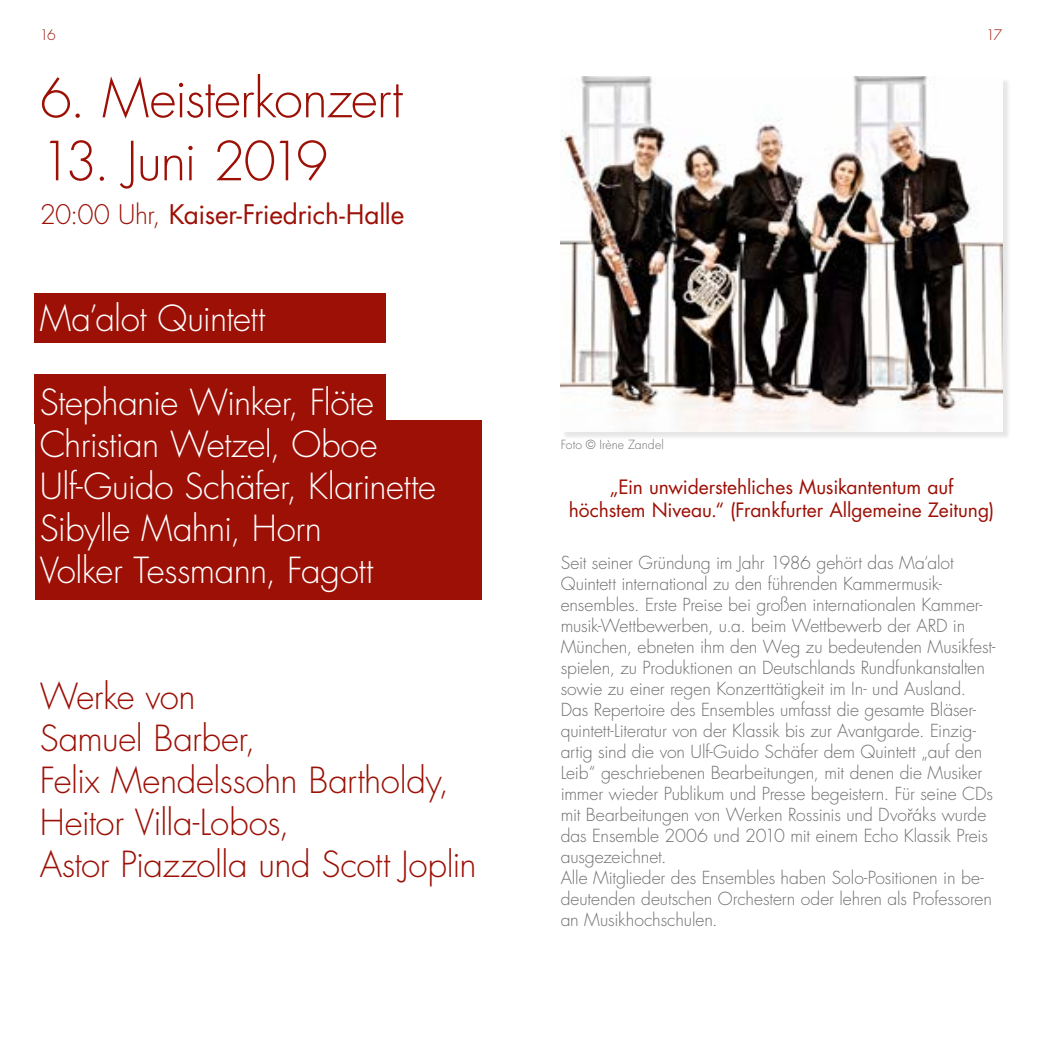
<style>
.page{position:relative;width:1042px;height:1042px;background:#fff}
.page>*{position:absolute;margin:0;border:0;box-sizing:border-box;transform-origin:0 0}
.t1{font:300 52.5px "Futura";letter-spacing:-.025em;color:#9c1006}
.t2{font:300 35px/42px "Futura";letter-spacing:-.015em;color:#fff}
.t3{font:300 35px/42px "Futura";letter-spacing:-.015em;color:#9c1006}
.t4{font:26.25px "Futura";letter-spacing:-.015em;color:#9c1006}
.t5{font:19.25px/23.1px "Futura";letter-spacing:-.005em;color:#9c1006;text-align:center}
.t6{font:300 17.5px/21px "Futura";letter-spacing:-.005em;color:#706f6f}
.t7{font:300 14px "Futura";color:#9c1006}
.t8{font:300 12.25px "Futura";letter-spacing:.01em;color:#706f6f}
.s1{font-weight:300}
.s2{font-family:"Avenir Next W1 G"}
</style>
<div class="page">
<div style="left:562px;top:79px;width:448px;height:360px;background:#000;opacity:.1"></div>
<img style="left:561px;top:77px;width:441px;height:354px">
<div style="left:35px;top:293px;width:351px;height:49px;background:#9c1006"></div>
<div style="left:35px;top:375px;width:351px;height:49px;background:#9c1006"></div>
<div style="left:35px;top:420px;width:446px;height:180px;background:#9c1006"></div>
<p class="t7" style="left:40px;top:26px;width:18px">16</p>
<p class="t7" style="left:986px;top:26px;width:18px">17</p>
<h1 class="t1" style="left:40px;top:64px;width:365px">6. Meisterkonzert</h1>
<h1 class="t1" style="left:40px;top:127px;width:290px">13. Juni 2019</h1>
<h3 class="t4" style="left:40px;top:196px;width:366px"><span class="s1">20:00 Uhr,</span> Kaiser-Friedrich-Halle</h3>
<h2 class="t2" style="left:40px;top:297px;width:227px">Ma’alot Quintett</h2>
<h2 class="t2" style="left:40px;top:381px;width:398px">Stephanie Winker, Flöte<br>Christian Wetzel, Oboe<br>Ulf-Guido Schäfer, Klarinette<br>Sibylle Mahni, Horn<br>Volker Tessmann, Fagott</h2>
<h2 class="t3" style="left:40px;top:675px;width:438px">Werke von<br>Samuel Barber,<br>Felix Mendelssohn Bartholdy,<br>Heitor Villa-Lobos,<br>Astor Piazzolla und Scott Joplin</h2>
<p class="t8" style="left:561px;top:437px;width:105px">Foto © Irène Zandel</p>
<p class="t5" style="left:569px;top:475px;width:427px">„Ein unwiderstehliches Musikantentum auf höchstem Niveau.“ (Frankfurter Allgemeine Zeitung)</p>
<p class="t6" style="left:561px;top:552px;width:436px">Seit seiner Gründung im Jahr 1986 gehört das Ma‘alot Quintett international zu den führenden Kammermusik&shy;ensembles. Erste Preise bei großen internationalen Kammer&shy;musik-Wettbewerben, u.a. beim Wettbewerb der ARD in München, ebneten ihm den Weg zu bedeutenden Musikfest&shy;spielen, zu Produktionen an Deutschlands Rundfunkanstalten sowie zu einer regen Konzerttätigkeit im In- und Ausland.<br>Das Repertoire des Ensembles umfasst die gesamte Bläser&shy;quintett-Literatur von der Klassik bis zur Avantgarde. Einzig&shy;artig sind die von Ulf-Guido Schäfer dem Quintett „auf den Leib“ geschriebenen Bearbeitungen, mit denen die Musiker immer wieder Publikum und Presse begeistern. Für seine CDs mit Bearbeitungen von Werken Rossinis und Dvo<span class="s2">ř</span>áks wurde das Ensemble 2006 und 2010 mit einem Echo Klassik Preis ausgezeichnet.<br>Alle Mitglieder des Ensembles haben Solo-Positionen in be&shy;deutenden deutschen Orchestern oder lehren als Professoren an Musikhochschulen.</p>
</div>
